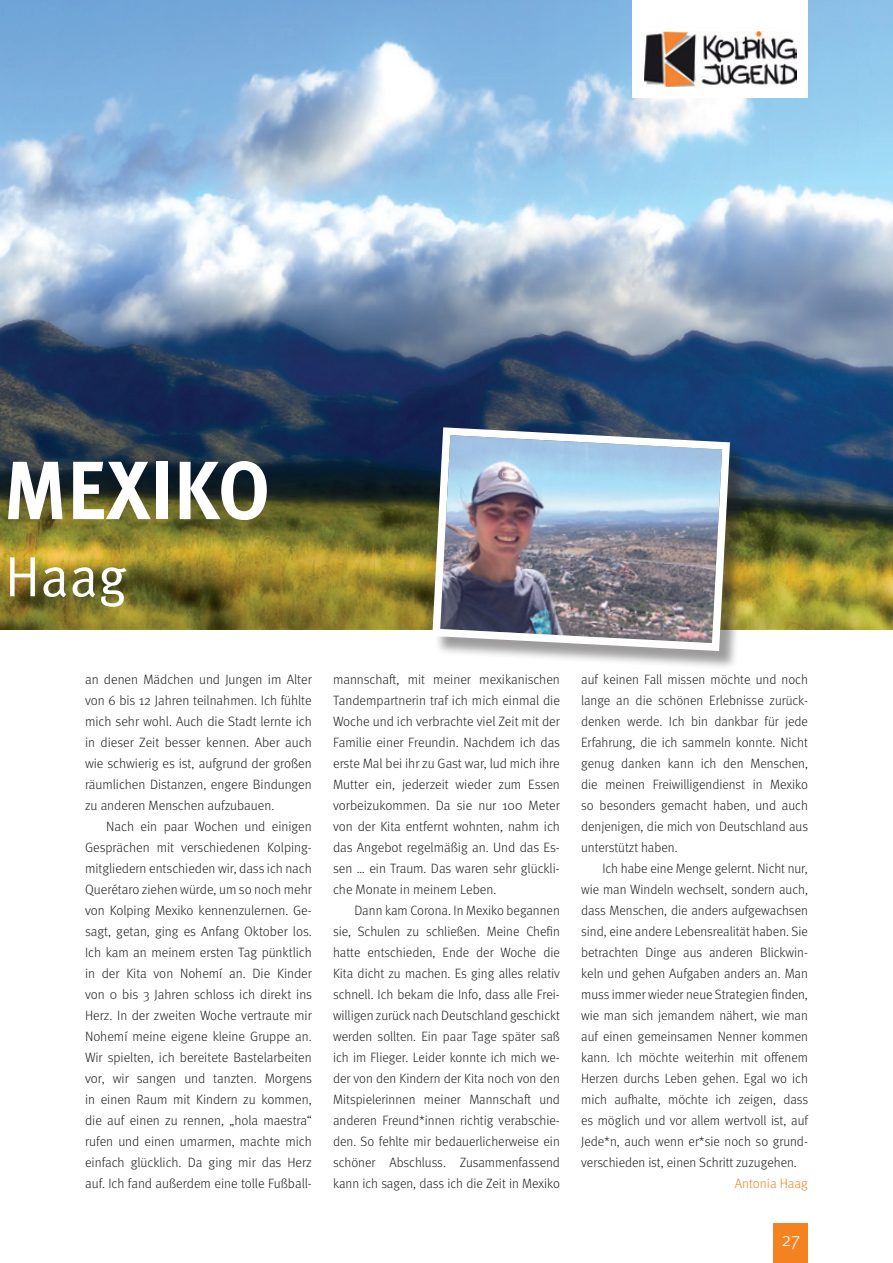
<style>
.page{position:relative;width:893px;height:1263px;background:#fff}
.page>*{position:absolute;margin:0;border:0;box-sizing:border-box;transform-origin:0 0}
.t1{font:700 82.5px "Meta OT";letter-spacing:.01em;color:#fff;scale:.92 1}
.t2{font:56.7px "Meta OT Norm";color:#fff}
.t3{font:300 19.5px "Meta OT";color:#fff}
.t4{font:300 13.5px/21px "Meta OT";color:#231f20;text-align:justify}
.t5{font:300 13.5px "Meta OT";color:#f58220}
</style>
<div class="page">
<img style="left:0;top:0;width:893px;height:629px">
<div style="left:774px;top:1223px;width:34px;height:40px;background:#f58220"></div>
<div style="left:435px;top:430px;width:314px;height:239px;background:#231f20;opacity:.45"></div>
<img style="left:428px;top:423px;width:306px;height:232px">
<div style="left:632px;top:0;width:176px;height:97px;background:#fff"></div>
<img style="left:644px;top:32px;width:152px;height:55px">
<h1 class="t1" style="left:4px;top:438px;width:291px">MEXIKO</h1>
<h2 class="t2" style="left:5px;top:542px;width:123px">Haag</h2>
<p class="t4" style="left:85px;top:669px;width:228px">an denen Mädchen und Jungen im Alter von 6 bis 12 Jahren teilnahmen. Ich fühlte mich sehr wohl. Auch die Stadt lernte ich in dieser Zeit besser kennen. Aber auch wie schwierig es ist, aufgrund der großen räumlichen Distanzen, engere Bindungen zu anderen Menschen aufzubauen.</p>
<p class="t4" style="left:85px;top:816px;width:228px;text-indent:21px">Nach ein paar Wochen und einigen Gesprächen mit verschiedenen Kolping&shy;mitgliedern entschieden wir, dass ich nach Querétaro ziehen würde, um so noch mehr von Kolping Mexiko kennenzulernen. Ge&shy;sagt, getan, ging es Anfang Oktober los.<br>Ich kam an meinem ersten Tag pünktlich in der Kita von Nohemí an. Die Kinder von 0 bis 3 Jahren schloss ich direkt ins Herz. In der zweiten Woche vertraute mir Nohemí meine eigene kleine Gruppe an.<br>Wir spielten, ich bereitete Bastelarbeiten vor, wir sangen und tanzten. Morgens in einen Raum mit Kindern zu kommen, die auf einen zu rennen, „hola maestra“ rufen und einen umarmen, machte mich einfach glücklich. Da ging mir das Herz auf. Ich fand außerdem eine tolle Fußball-</p>
<p class="t4" style="left:333px;top:669px;width:228px">mannschaft, mit meiner mexikanischen Tandempartnerin traf ich mich einmal die Woche und ich verbrachte viel Zeit mit der Familie einer Freundin. Nachdem ich das erste Mal bei ihr zu Gast war, lud mich ihre Mutter ein, jederzeit wieder zum Essen vorbeizukommen. Da sie nur 100 Meter von der Kita entfernt wohnten, nahm ich das Angebot regelmäßig an. Und das Es&shy;sen … ein Traum. Das waren sehr glückli&shy;che Monate in meinem Leben.</p>
<p class="t4" style="left:333px;top:900px;width:228px;text-indent:21px">Dann kam Corona. In Mexiko begannen sie, Schulen zu schließen. Meine Chefin hatte entschieden, Ende der Woche die Kita dicht zu machen. Es ging alles relativ schnell. Ich bekam die Info, dass alle Frei&shy;willigen zurück nach Deutschland geschickt werden sollten. Ein paar Tage später saß ich im Flieger. Leider konnte ich mich we&shy;der von den Kindern der Kita noch von den Mitspielerinnen meiner Mannschaft und anderen Freund*innen richtig verabschie&shy;den. So fehlte mir bedauerlicherweise ein schöner Abschluss. Zusammenfassend kann ich sagen, dass ich die Zeit in Mexiko</p>
<p class="t4" style="left:581px;top:669px;width:228px">auf keinen Fall missen möchte und noch lange an die schönen Erlebnisse zurück&shy;denken werde. Ich bin dankbar für jede Erfahrung, die ich sammeln konnte. Nicht genug danken kann ich den Menschen, die meinen Freiwilligendienst in Mexiko so besonders gemacht haben, und auch denjenigen, die mich von Deutschland aus unterstützt haben.</p>
<p class="t4" style="left:581px;top:858px;width:228px;text-indent:21px">Ich habe eine Menge gelernt. Nicht nur, wie man Windeln wechselt, sondern auch, dass Menschen, die anders aufgewachsen sind, eine andere Lebensrealität haben. Sie betrachten Dinge aus anderen Blickwin&shy;keln und gehen Aufgaben anders an. Man muss immer wieder neue Strategien finden, wie man sich jemandem nähert, wie man auf einen gemeinsamen Nenner kommen kann. Ich möchte weiterhin mit offenem Herzen durchs Leben gehen. Egal wo ich mich aufhalte, möchte ich zeigen, dass es möglich und vor allem wertvoll ist, auf Jede*n, auch wenn er*sie noch so grund&shy;verschieden ist, einen Schritt zuzugehen.</p>
<p class="t5" style="left:735px;top:1175px;width:75px">Antonia Haag</p>
<h3 class="t3" style="left:782px;top:1227px;width:20px">27</h3>
</div>
